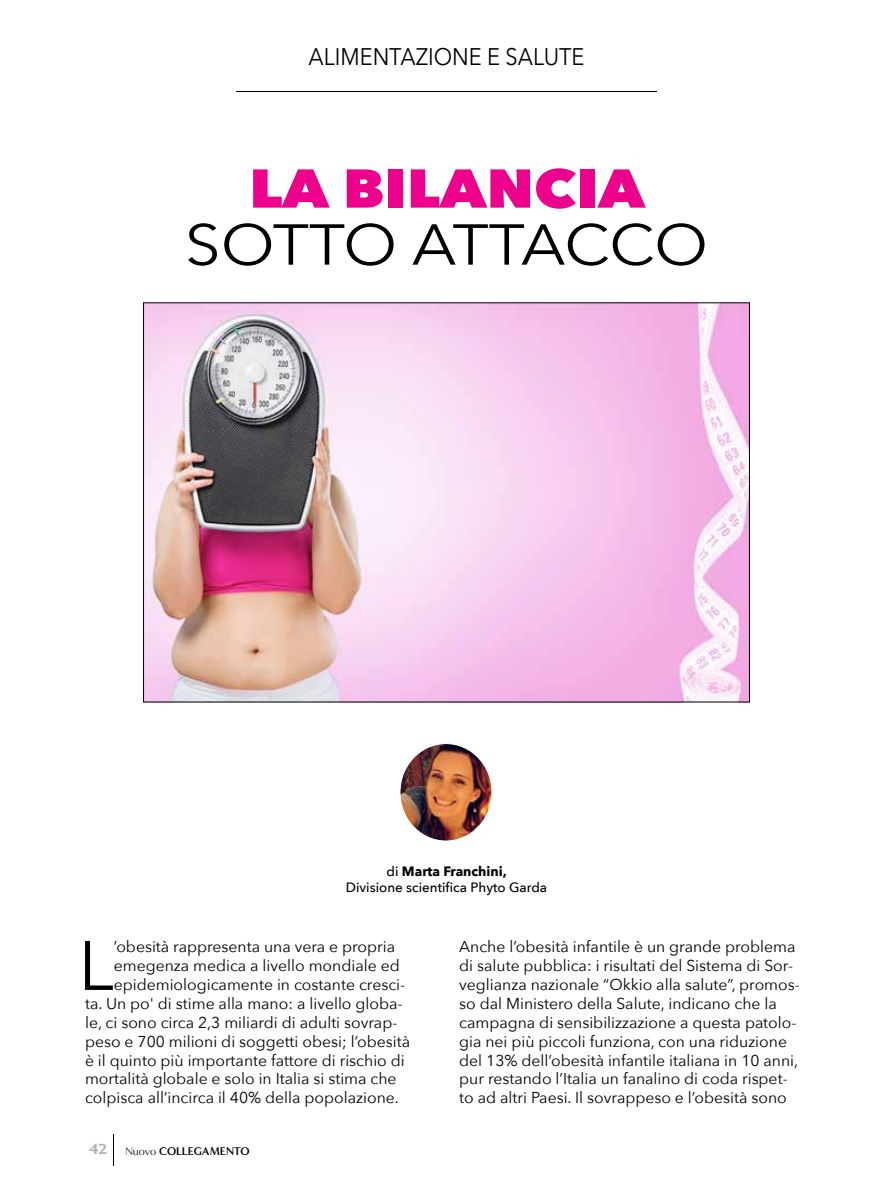
<style>
.page{position:relative;width:893px;height:1191px;background:#fff}
.page>*{position:absolute;margin:0;border:0;box-sizing:border-box;transform-origin:0 0}
.t1{font:69.15px "Avenir Next";color:#000}
.t2{font:57px "Avenir Next";letter-spacing:-.015em;color:#000;scale:1.11 1}
.t3{font:800 54px "Avenir Next";color:#ec008c;scale:1.11 1}
.t4{font:24px "Avenir Next";color:#000;scale:.91 1}
.t5{font:15.75px/18.9px "Avenir Next";color:#000}
.t6{font:500 13.5px/16.2px "Avenir Next";color:#000;text-align:center}
.t7{font:700 11.4px "Minerva Modern";letter-spacing:-.015em;color:#000}
.s1{font-weight:700}
.s2{font-weight:900;font-size:15px;color:#afb1b4}
.s3{font-weight:400;font-size:11.25px}
</style>
<div class="page">
<img style="left:145px;top:305px;width:603px;height:395px">
<hr style="left:236px;top:91px;width:421px;height:1px;background:#000">
<img style="left:400px;top:745px;width:92px;height:96px">
<hr style="left:113px;top:1134px;width:1px;height:31px;background:#000">
<h3 class="t4" style="left:308px;top:36px;width:305px">ALIMENTAZIONE E SALUTE</h3>
<h3 class="t3" style="left:249px;top:155px;width:358px">LA BILANCIA</h3>
<h2 class="t2" style="left:185px;top:197px;width:473px">SOTTO ATTACCO</h2>
<p class="t6" style="left:346px;top:862px;width:203px">di <span class="s1">Marta Franchini,<br></span>Divisione scientifica Phyto Garda</p>
<h1 class="t1" style="left:79px;top:907px;width:37px">L</h1>
<p class="t5" style="left:114px;top:936px;width:283px">’obesità rappresenta una vera e propria</p>
<p class="t5" style="left:114px;top:955px;width:287px">emegenza medica a livello mondiale ed</p>
<p class="t5" style="left:114px;top:974px;width:293px">epidemiologicamente in costante cresci-</p>
<p class="t5" style="left:85px;top:993px;width:319px">ta. Un po' di stime alla mano: a livello globa-</p>
<p class="t5" style="left:85px;top:1012px;width:314px">le, ci sono circa 2,3 miliardi di adulti sovrap-</p>
<p class="t5" style="left:85px;top:1031px;width:327px">peso e 700 milioni di soggetti obesi; l’obesità</p>
<p class="t5" style="left:85px;top:1050px;width:321px">è il quinto più importante fattore di rischio di</p>
<p class="t5" style="left:85px;top:1068px;width:313px">mortalità globale e solo in Italia si stima che</p>
<p class="t5" style="left:85px;top:1087px;width:315px">colpisca all’incirca il 40% della popolazione.</p>
<p class="t7" style="left:89px;top:1144px;width:162px"><span class="s2">42</span> <span class="s3">Nuovo</span> COLLEGAMENTO</p>
<p class="t5" style="left:459px;top:936px;width:342px">Anche l’obesità infantile è un grande problema di salute pubblica: i risultati del Sistema di Sor&shy;veglianza nazionale “Okkio alla salute”, promos&shy;so dal Ministero della Salute, indicano che la campagna di sensibilizzazione a questa patolo&shy;gia nei più piccoli funziona, con una riduzione del 13% dell’obesità infantile italiana in 10 anni, pur restando l’Italia un fanalino di coda rispet&shy;to ad altri Paesi. Il sovrappeso e l’obesità sono</p>
</div>
